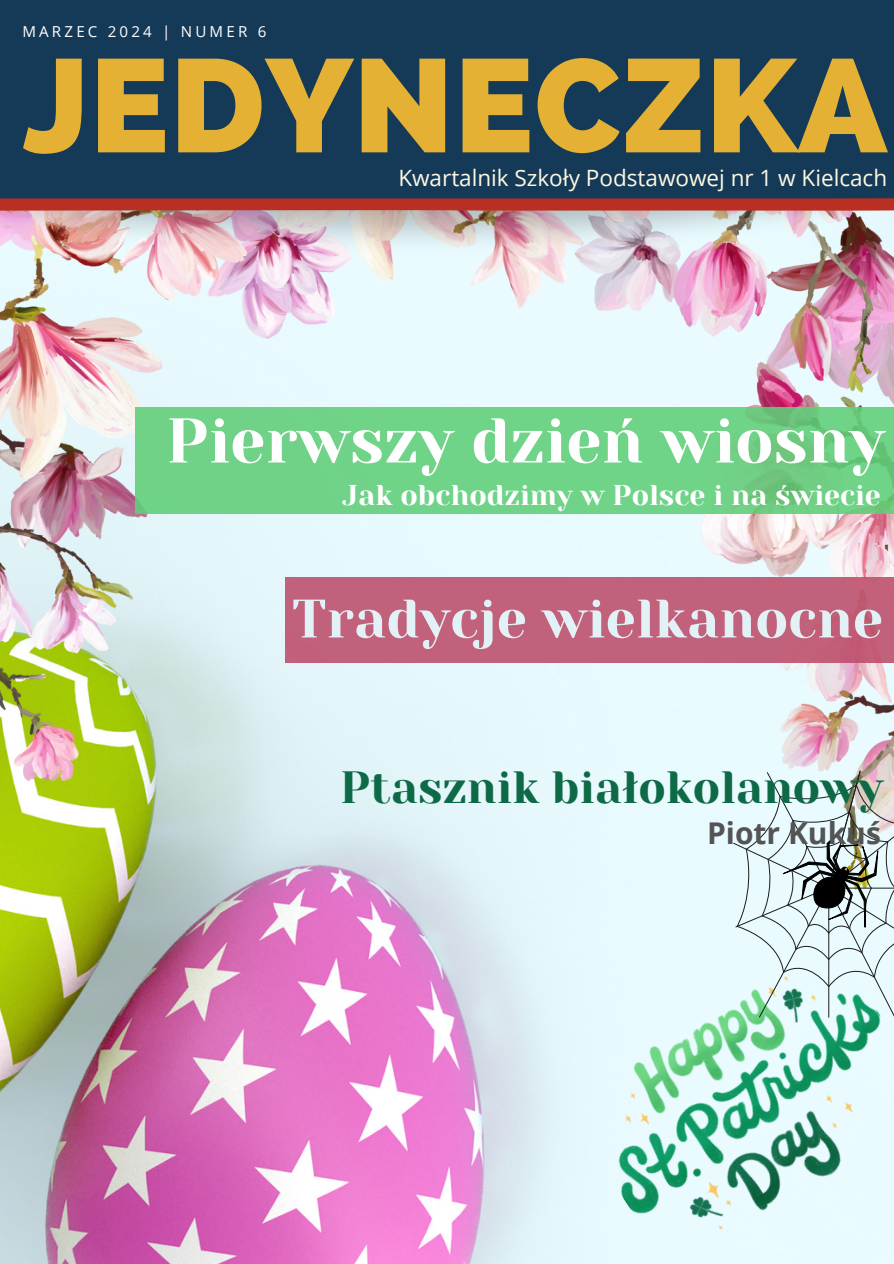
<style>
.page{position:relative;width:894px;height:1264px;background:#fff}
.page>*{position:absolute;margin:0;border:0;box-sizing:border-box;transform-origin:0 0}
.t1{font:800 132px "Raleway";letter-spacing:.01em;color:#e5b135}
.t2{font:63px "Yeseva One";color:#fff}
.t3{font:54px "Yeseva One";color:#e1f1f5}
.t4{font:45px "Yeseva One";color:#0e6a46}
.t5{font:700 30px "Open Sans";color:#545454}
.t6{font:28.5px "Yeseva One";color:#fff}
.t7{font:22.5px "Open Sans";color:#fef8e2}
.t8{font:15.15px "Open Sans";letter-spacing:.21em;color:#fff}
</style>
<div class="page">
<img style="left:0;top:889px;width:733px;height:374px">
<img style="left:0;top:308px;width:893px;height:581px">
<img style="left:0;top:213px;width:893px;height:95px">
<div style="left:0;top:0;width:893px;height:205px;background:#153a58"></div>
<svg style="left:0;top:198px;width:893px;height:15px;background:#b4463d"></svg>
<img style="left:562px;top:932px;width:331px;height:331px">
<div style="left:135px;top:407px;width:758px;height:106px;background:#6fd388"></div>
<div style="left:285px;top:577px;width:608px;height:85px;background:#c2617b"></div>
<svg style="left:733px;top:770px;width:160px;height:248px;background:#c9dada"></svg>
<p class="t8" style="left:22px;top:21px;width:245px">MARZEC 2024 | NUMER 6</p>
<h1 class="t1" style="left:22px;top:28px;width:865px">JEDYNECZKA</h1>
<p class="t7" style="left:398px;top:161px;width:490px">Kwartalnik Szkoły Podstawowej nr 1 w Kielcach</p>
<p class="t2" style="left:166px;top:405px;width:720px">Pierwszy dzień wiosny</p>
<h2 class="t6" style="left:342px;top:479px;width:540px">Jak obchodzimy w Polsce i na świecie</h2>
<h6 class="t3" style="left:292px;top:588px;width:592px">Tradycje wielkanocne</h6>
<h3 class="t4" style="left:340px;top:762px;width:544px">Ptasznik białokolanowy</h3>
<h4 class="t5" style="left:706px;top:812px;width:175px">Piotr Kukuś</h4>
</div>
